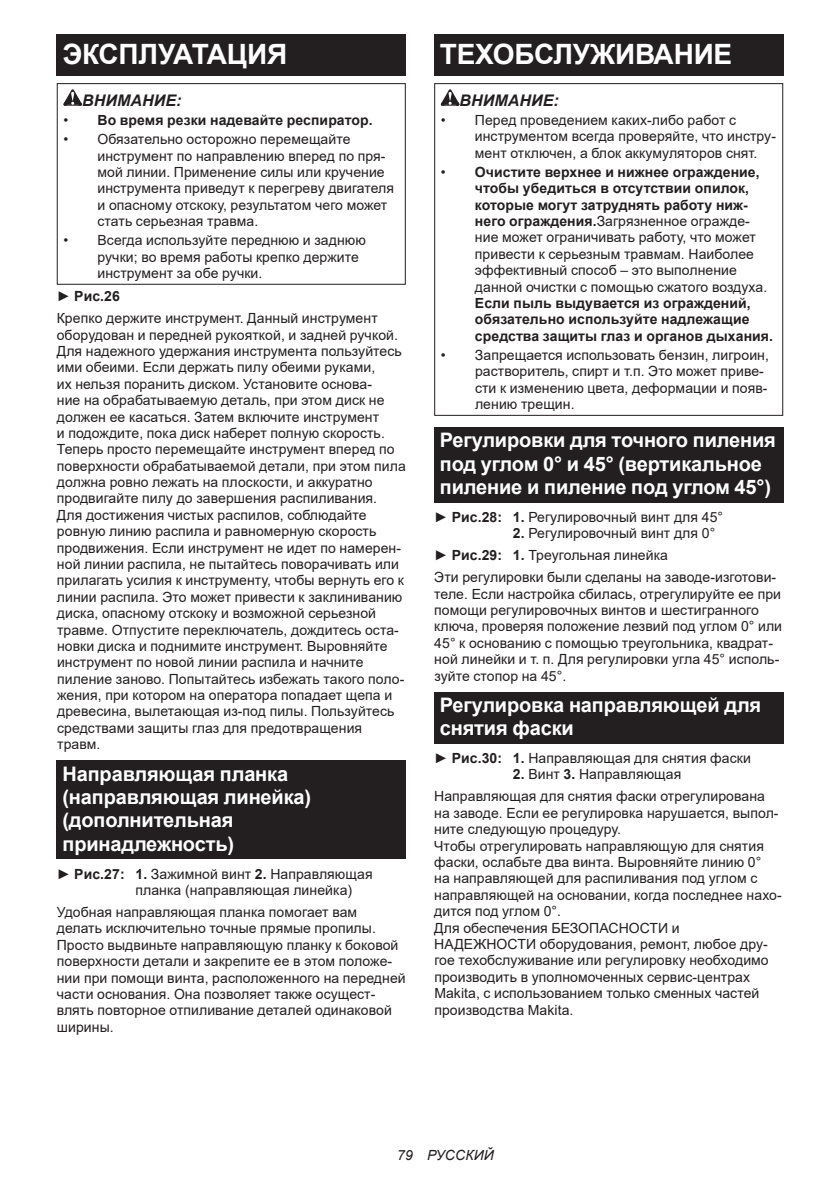
<style>
.page{position:relative;width:840px;height:1191px;background:#fff}
.page>*{position:absolute;margin:0;border:0;box-sizing:border-box;transform-origin:0 0}
.t1{font:700 28px "Arial";letter-spacing:-.01em;color:#fff}
.t2{font:700 20px/23.4px "Arial";letter-spacing:-.01em;color:#fff}
.t3{font:italic 700 16px "Arial";letter-spacing:.005em;color:#231f20}
.t4{font:14px/16.4px "Arial";letter-spacing:.005em;color:#231f20}
.t5{font:700 14px/16.4px "Arial";letter-spacing:.005em;color:#231f20}
.t6{font:italic 14px "Arial";letter-spacing:.005em;color:#231f20}
.s1{font-weight:400}
.s2{font-weight:700}
</style>
<div class="page">
<div style="left:57px;top:34px;width:348px;height:41px;background:#231f20"></div>
<svg style="left:63px;top:89px;width:19px;height:17px"></svg>
<div style="left:57px;top:83px;width:348px;height:202px;border:1px solid #231f20"></div>
<div style="left:57px;top:760px;width:348px;height:99px;background:#231f20"></div>
<div style="left:434px;top:34px;width:348px;height:41px;background:#231f20"></div>
<svg style="left:440px;top:89px;width:19px;height:17px"></svg>
<div style="left:434px;top:83px;width:348px;height:333px;border:1px solid #231f20"></div>
<div style="left:434px;top:427px;width:348px;height:75px;background:#231f20"></div>
<div style="left:434px;top:692px;width:348px;height:52px;background:#231f20"></div>
<h1 class="t1" style="left:62px;top:34px;width:226px">ЭКСПЛУАТАЦИЯ</h1>
<p class="t3" style="left:82px;top:89px;width:101px">ВНИМАНИЕ:</p>
<p class="t5" style="left:63px;top:112px;width:311px"><span class="s1">•</span> Во время резки надевайте респиратор.</p>
<p class="t4" style="left:97px;top:131px;width:298px;text-indent:-34px">• Обязательно осторожно перемещайте инструмент по направлению вперед по пря&shy;мой линии. Применение силы или кручение инструмента приведут к перегреву двигателя и опасному отскоку, результатом чего может стать серьезная травма.</p>
<p class="t4" style="left:97px;top:232px;width:270px;text-indent:-34px">• Всегда используйте переднюю и заднюю ручки; во время работы крепко держите инструмент за обе ручки.</p>
<p class="t4" style="left:57px;top:285px;width:322px;line-height:22px">► <span class="s2">Рис.26<br></span>Крепко держите инструмент. Данный инструмент</p>
<p class="t4" style="left:57px;top:326px;width:350px">оборудован и передней рукояткой, и задней ручкой.<br>Для надежного удержания инструмента пользуйтесь ими обеими. Если держать пилу обеими руками,<br>их нельзя поранить диском. Установите основа-<br>ние на обрабатываемую деталь, при этом диск не должен ее касаться. Затем включите инструмент<br>и подождите, пока диск наберет полную скорость.<br>Теперь просто перемещайте инструмент вперед по поверхности обрабатываемой детали, при этом пила должна ровно лежать на плоскости, и аккуратно продвигайте пилу до завершения распиливания.<br>Для достижения чистых распилов, соблюдайте ровную линию распила и равномерную скорость продвижения. Если инструмент не идет по намерен&shy;ной линии распила, не пытайтесь поворачивать или прилагать усилия к инструменту, чтобы вернуть его к линии распила. Это может привести к заклиниванию диска, опасному отскоку и возможной серьезной травме. Отпустите переключатель, дождитесь оста&shy;новки диска и поднимите инструмент. Выровняйте инструмент по новой линии распила и начните пиление заново. Попытайтесь избежать такого поло&shy;жения, при котором на оператора попадает щепа и древесина, вылетающая из-под пилы. Пользуйтесь средствами защиты глаз для предотвращения травм.</p>
<h2 class="t2" style="left:62px;top:762px;width:250px">Направляющая планка (направляющая линейка) (дополнительная принадлежность)</h2>
<p class="t4" style="left:135px;top:865px;width:238px;text-indent:-79px">► <span class="s2">Рис.27: 1.</span> Зажимной винт <span class="s2">2.</span> Направляющая планка (направляющая линейка)</p>
<p class="t4" style="left:57px;top:903px;width:350px">Удобная направляющая планка помогает вам делать исключительно точные прямые пропилы.<br>Просто выдвиньте направляющую планку к боковой поверхности детали и закрепите ее в этом положе&shy;нии при помощи винта, расположенного на передней части основания. Она позволяет также осущест&shy;влять повторное отпиливание деталей одинаковой ширины.</p>
<h1 class="t1" style="left:439px;top:34px;width:294px">ТЕХОБСЛУЖИВАНИЕ</h1>
<p class="t3" style="left:459px;top:89px;width:101px">ВНИМАНИЕ:</p>
<p class="t4" style="left:474px;top:112px;width:302px;text-indent:-34px">• Перед проведением каких-либо работ с инструментом всегда проверяйте, что инстру&shy;мент отключен, а блок аккумуляторов снят.</p>
<p class="t4" style="left:474px;top:164px;width:294px;text-indent:-34px">• <span class="s2">Очистите верхнее и нижнее ограждение, чтобы убедиться в отсутствии опилок, которые могут затруднять работу ниж&shy;него ограждения.</span>Загрязненное огражде&shy;ние может ограничивать работу, что может привести к серьезным травмам. Наиболее эффективный способ – это выполнение данной очистки с помощью сжатого воздуха.</p>
<p class="t5" style="left:474px;top:295px;width:299px">Если пыль выдувается из ограждений, обязательно используйте надлежащие средства защиты глаз и органов дыхания.</p>
<p class="t4" style="left:474px;top:347px;width:295px;text-indent:-34px">• Запрещается использовать бензин, лигроин, растворитель, спирт и т.п. Это может приве&shy;сти к изменению цвета, деформации и появ&shy;лению трещин.</p>
<h2 class="t2" style="left:439px;top:429px;width:337px">Регулировки для точного пиления под углом 0° и 45° (вертикальное пиление и пиление под углом 45°)</h2>
<p class="t4" style="left:434px;top:508px;width:290px">► <span class="s2">Рис.28: 1.</span> Регулировочный винт для 45°</p>
<p class="t4" style="left:434px;top:522px;width:343px;line-height:22px;text-indent:79px"><span class="s2">2.</span> Регулировочный винт для 0°<br>► <span class="s2">Рис.29: 1.</span> Треугольная линейка<br>Эти регулировки были сделаны на заводе-изготови-</p>
<p class="t4" style="left:434px;top:585px;width:349px">теле. Если настройка сбилась, отрегулируйте ее при помощи регулировочных винтов и шестигранного ключа, проверяя положение лезвий под углом 0° или 45° к основанию с помощью треугольника, квадрат&shy;ной линейки и т. п. Для регулировки угла 45° исполь&shy;зуйте стопор на 45°.</p>
<h2 class="t2" style="left:439px;top:693px;width:323px">Регулировка направляющей для снятия фаски</h2>
<p class="t4" style="left:434px;top:750px;width:318px">► <span class="s2">Рис.30: 1.</span> Направляющая для снятия фаски</p>
<p class="t4" style="left:434px;top:763px;width:332px;line-height:22px;text-align:center"><span class="s2">2.</span> Винт <span class="s2">3.</span> Направляющая<br>Направляющая для снятия фаски отрегулирована</p>
<p class="t4" style="left:434px;top:804px;width:349px">на заводе. Если ее регулировка нарушается, выпол&shy;ните следующую процедуру.<br>Чтобы отрегулировать направляющую для снятия фаски, ослабьте два винта. Выровняйте линию 0°<br>на направляющей для распиливания под углом с направляющей на основании, когда последнее нахо&shy;дится под углом 0°.<br>Для обеспечения БЕЗОПАСНОСТИ и НАДЕЖНОСТИ оборудования, ремонт, любое дру&shy;гое техобслуживание или регулировку необходимо производить в уполномоченных сервис-центрах Makita, с использованием только сменных частей производства Makita.</p>
<p class="t6" style="left:397px;top:1146px;width:98px">79 РУССКИЙ</p>
</div>
